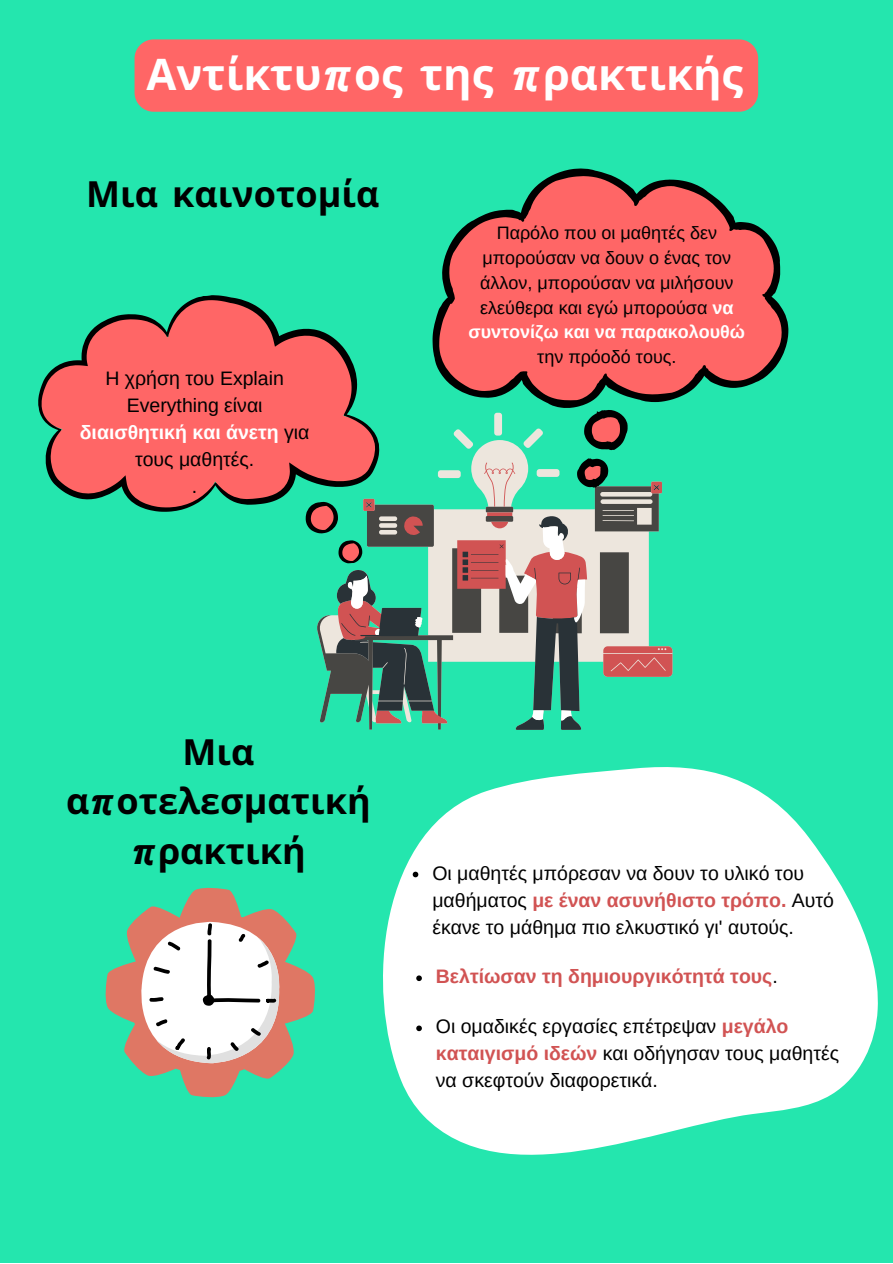
<style>
.page{position:relative;width:893px;height:1264px;background:#fff}
.page>*{position:absolute;margin:0;border:0;box-sizing:border-box;transform-origin:0 0}
.t1{font:700 43.5px "Noto Sans";color:#fff}
.t2{font:700 36px/49.5px "Noto Sans";color:#000;text-align:center}
.t3{font:19.5px/27px "Arimo";color:#000}
.t4{font:700 19.5px "Arimo";color:#d15353}
.t5{font:18px/24.8px "Arimo";color:#000;text-align:center}
.s1{font-family:"Open Dyslexic"}
.s2{font-weight:700;color:#fff}
.s3{font-weight:700;color:#d15353}
.s4{font-weight:400;color:#000}
</style>
<div class="page">
<div style="left:0;top:0;width:892px;height:1262px;background:#24e6ae"></div>
<svg style="left:383px;top:656px;width:495px;height:499px;fill:#fff"></svg>
<svg style="left:38px;top:295px;width:320px;height:234px;fill:#f66"></svg>
<svg style="left:316px;top:413px;width:356px;height:317px"></svg>
<svg style="left:316px;top:486px;width:20px;height:243px"></svg>
<svg style="left:338px;top:462px;width:334px;height:261px"></svg>
<svg style="left:336px;top:485px;width:323px;height:245px"></svg>
<svg style="left:347px;top:525px;width:238px;height:196px"></svg>
<svg style="left:432px;top:168px;width:356px;height:240px;fill:#f66"></svg>
<svg style="left:584px;top:410px;width:43px;height:40px"></svg>
<svg style="left:577px;top:458px;width:31px;height:29px"></svg>
<div style="left:134px;top:39px;width:624px;height:72px;background:#f66"></div>
<svg style="left:105px;top:887px;width:210px;height:211px"></svg>
<svg style="left:416px;top:975px;width:6px;height:6px"></svg>
<svg style="left:412px;top:871px;width:6px;height:6px"></svg>
<svg style="left:416px;top:1025px;width:6px;height:6px"></svg>
<p class="t1" style="left:146px;top:43px;width:598px">Αντίκτυ<span class="s1">π</span>ος της <span class="s1">π</span>ρακτικής</p>
<p class="t2" style="left:86px;top:168px;width:295px">Μια καινοτομία</p>
<p class="t3" style="left:80px;top:364px;width:231px;text-align:center">Η χρήση του Explain<br>Everything είναι <span class="s2">διαισθητική και άνετη</span> για τους μαθητές.</p>
<p class="t3" style="left:192px;top:472px;width:7px">.</p>
<p class="t5" style="left:468px;top:221px;width:278px">Παρόλο που οι μαθητές δεν μπορούσαν να δουν ο ένας τον άλλον, μπορούσαν να μιλήσουν ελεύθερα και εγώ μπορούσα <span class="s2">να συντονίζω και να παρακολουθώ </span>την πρόοδό τους.</p>
<p class="t2" style="left:66px;top:726px;width:306px">Μια α<span class="s1">π</span>οτελεσματική <span class="s1">π</span>ρακτική</p>
<p class="t3" style="left:432px;top:859px;width:403px">Οι μαθητές μπόρεσαν να δουν το υλικό του μαθήματος <span class="s3">με έναν ασυνήθιστο τρόπο.</span> Αυτό έκανε το μάθημα πιο ελκυστικό γι' αυτούς.</p>
<p class="t4" style="left:436px;top:965px;width:343px">Βελτίωσαν τη δημιουργικότητά τους<span class="s4">.</span></p>
<p class="t3" style="left:436px;top:1013px;width:404px">Οι ομαδικές εργασίες επέτρεψαν <span class="s3">μεγάλο καταιγισμό ιδεών</span> και οδήγησαν τους μαθητές να σκεφτούν διαφορετικά.</p>
</div>
